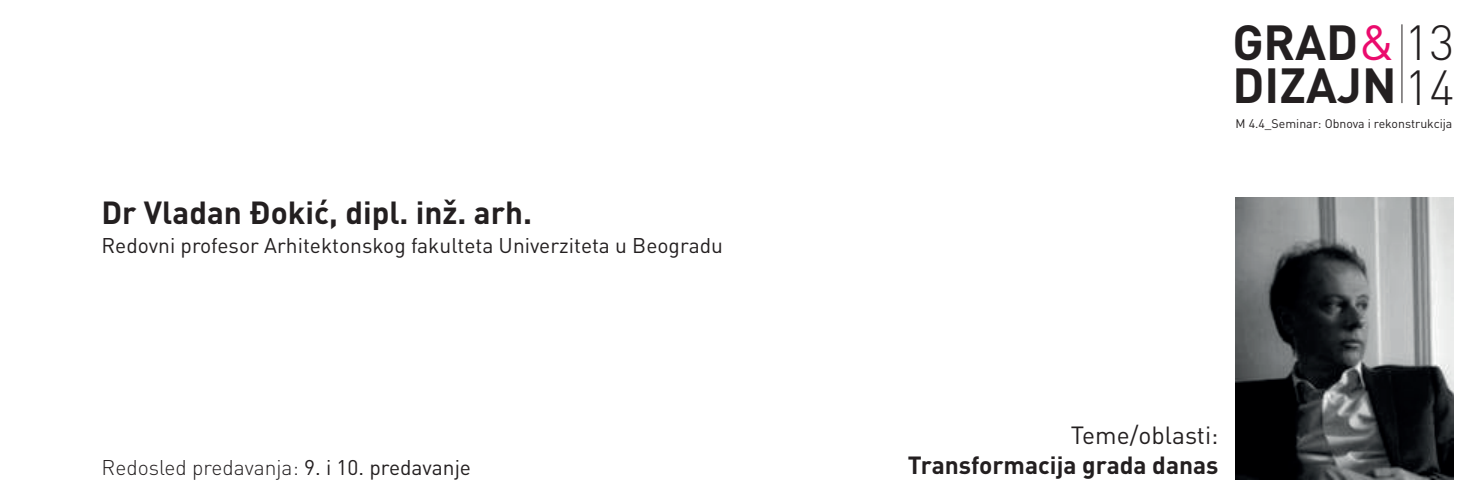
<style>
.page{position:relative;width:1474px;height:497px;background:#fff}
.page>*{position:absolute;margin:0;border:0;box-sizing:border-box;transform-origin:0 0}
.t1{font:700 48.65px/42.5px "DIN Pro";color:#231f20}
.t2{font:700 31.5px "DIN Pro";color:#231f20}
.t3{font:700 24.5px "DIN Pro";color:#231f20}
.t4{font:24.5px "DIN Pro";color:#231f20}
.t5{font:21px "DIN Pro";color:#231f20}
.t6{font:300 21px "DIN Pro";color:#231f20}
.t7{font:12.25px "DIN Pro";color:#231f20}
.s1{font-weight:400;color:#eb0b6d}
.s2{font-weight:300}
.s3{font-weight:400}
</style>
<div class="page">
<hr style="left:1401px;top:24px;width:1px;height:79px;background:#231f20">
<img style="left:1235px;top:197px;width:217px;height:282px">
<p class="t2" style="left:102px;top:191px;width:432px">Dr Vladan Đokić, dipl. inž. arh.</p>
<p class="t5" style="left:102px;top:231px;width:623px">Redovni profesor Arhitektonskog fakulteta Univerziteta u Beogradu</p>
<p class="t1" style="left:1232px;top:19px;width:223px">GRAD<span class="s1">&amp;</span> <span class="s2">13<br></span>DIZAJN <span class="s2">14</span></p>
<p class="t7" style="left:1235px;top:115px;width:218px">M 4.4_Seminar: Obnova i rekonstrukcija</p>
<p class="t4" style="left:1070px;top:418px;width:149px">Teme/oblasti:</p>
<p class="t6" style="left:102px;top:452px;width:371px">Redosled predavanja: <span class="s3">9. i 10. predavanje</span></p>
<p class="t3" style="left:907px;top:447px;width:312px">Transformacija grada danas</p>
</div>
